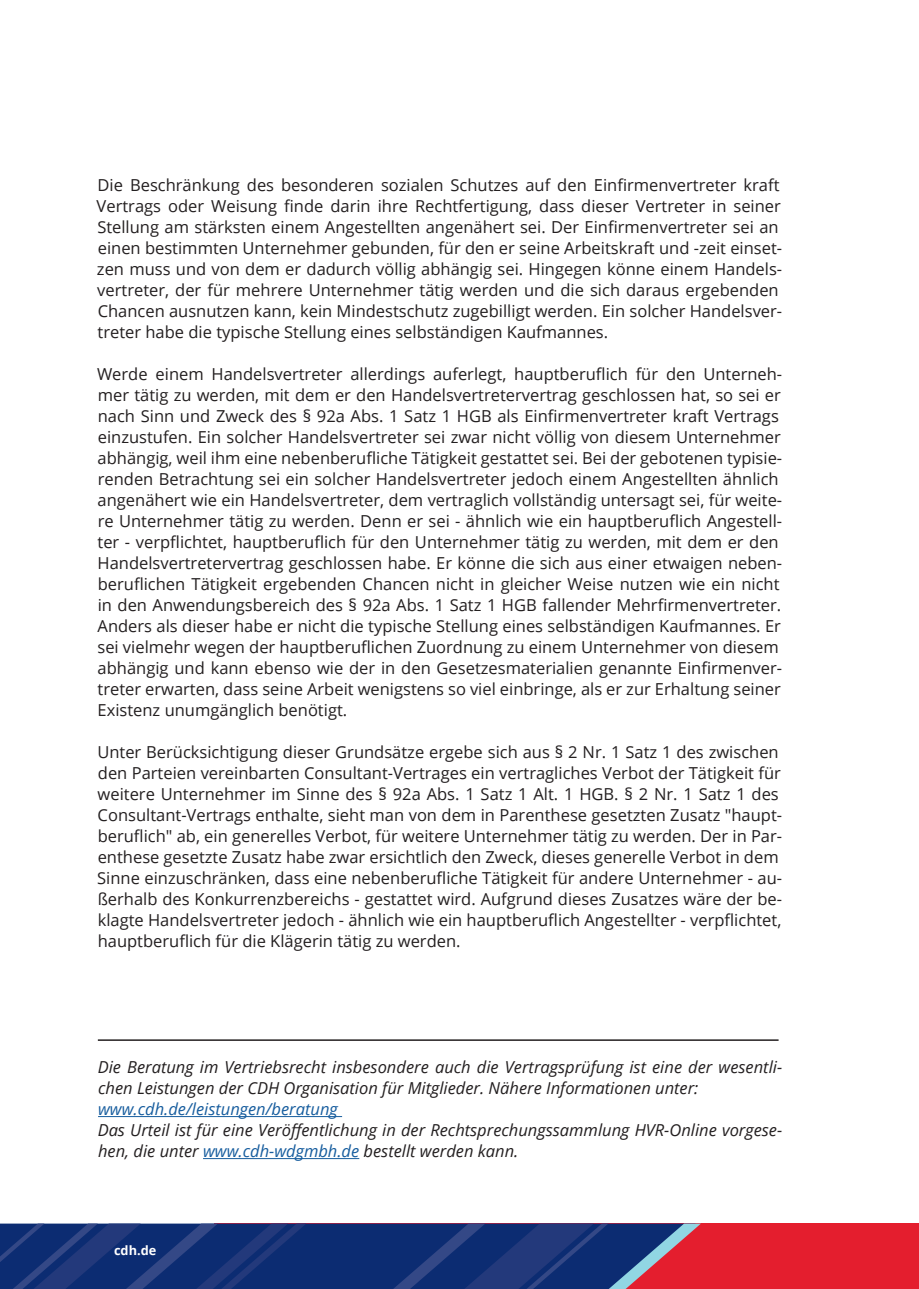
<style>
.page{position:relative;width:919px;height:1289px;background:#fff}
.page>*{position:absolute;margin:0;border:0;box-sizing:border-box;transform-origin:0 0}
.t1{font:16.5px/21px "Open Sans";color:#231f20}
.t2{font:italic 16.5px/21px "Open Sans";color:#231f20}
.t3{font:italic 16.5px "Open Sans";color:#175d9e}
.t4{font:700 12.75px "Open Sans";color:#fff}
.s1{color:#175d9e}
</style>
<div class="page">
<div style="left:215px;top:1223px;width:703px;height:65px;background:#e41e2e"></div>
<svg style="left:0;top:1223px;width:701px;height:65px;background:#233373"></svg>
<hr style="left:98px;top:1116px;width:244px;height:1px;background:#175d9e">
<hr style="left:203px;top:1158px;width:156px;height:1px;background:#175d9e">
<hr style="left:98px;top:1039px;width:680px;height:1px;background:#231f20">
<p class="t1" style="left:97px;top:174px;width:687px">Die Beschränkung des besonderen sozialen Schutzes auf den Einfirmenvertreter kraft Vertrags oder Weisung finde darin ihre Rechtfertigung, dass dieser Vertreter in seiner Stellung am stärksten einem Angestellten angenähert sei. Der Einfirmenvertreter sei an einen bestimmten Unternehmer gebunden, für den er seine Arbeitskraft und -zeit einset&shy;zen muss und von dem er dadurch völlig abhängig sei. Hingegen könne einem Handels&shy;vertreter, der für mehrere Unternehmer tätig werden und die sich daraus ergebenden Chancen ausnutzen kann, kein Mindestschutz zugebilligt werden. Ein solcher Handelsver&shy;treter habe die typische Stellung eines selbständigen Kaufmannes.</p>
<p class="t1" style="left:97px;top:363px;width:686px">Werde einem Handelsvertreter allerdings auferlegt, hauptberuflich für den Unterneh&shy;mer tätig zu werden, mit dem er den Handelsvertretervertrag geschlossen hat, so sei er nach Sinn und Zweck des § 92a Abs. 1 Satz 1 HGB als Einfirmenvertreter kraft Vertrags einzustufen. Ein solcher Handelsvertreter sei zwar nicht völlig von diesem Unternehmer abhängig, weil ihm eine nebenberufliche Tätigkeit gestattet sei. Bei der gebotenen typisie&shy;renden Betrachtung sei ein solcher Handelsvertreter jedoch einem Angestellten ähnlich angenähert wie ein Handelsvertreter, dem vertraglich vollständig untersagt sei, für weite&shy;re Unternehmer tätig zu werden. Denn er sei - ähnlich wie ein hauptberuflich Angestell&shy;ter - verpflichtet, hauptberuflich für den Unternehmer tätig zu werden, mit dem er den Handelsvertretervertrag geschlossen habe. Er könne die sich aus einer etwaigen neben&shy;beruflichen Tätigkeit ergebenden Chancen nicht in gleicher Weise nutzen wie ein nicht in den Anwendungsbereich des § 92a Abs. 1 Satz 1 HGB fallender Mehrfirmenvertreter.<br>Anders als dieser habe er nicht die typische Stellung eines selbständigen Kaufmannes. Er sei vielmehr wegen der hauptberuflichen Zuordnung zu einem Unternehmer von diesem abhängig und kann ebenso wie der in den Gesetzesmaterialien genannte Einfirmenver&shy;treter erwarten, dass seine Arbeit wenigstens so viel einbringe, als er zur Erhaltung seiner Existenz unumgänglich benötigt.</p>
<p class="t1" style="left:97px;top:741px;width:686px">Unter Berücksichtigung dieser Grundsätze ergebe sich aus § 2 Nr. 1 Satz 1 des zwischen den Parteien vereinbarten Consultant-Vertrages ein vertragliches Verbot der Tätigkeit für weitere Unternehmer im Sinne des § 92a Abs. 1 Satz 1 Alt. 1 HGB. § 2 Nr. 1 Satz 1 des Consultant-Vertrags enthalte, sieht man von dem in Parenthese gesetzten Zusatz "haupt&shy;beruflich" ab, ein generelles Verbot, für weitere Unternehmer tätig zu werden. Der in Par&shy;enthese gesetzte Zusatz habe zwar ersichtlich den Zweck, dieses generelle Verbot in dem Sinne einzuschränken, dass eine nebenberufliche Tätigkeit für andere Unternehmer - au&shy;ßerhalb des Konkurrenzbereichs - gestattet wird. Aufgrund dieses Zusatzes wäre der be&shy;klagte Handelsvertreter jedoch - ähnlich wie ein hauptberuflich Angestellter - verpflichtet, hauptberuflich für die Klägerin tätig zu werden.</p>
<p class="t2" style="left:98px;top:1056px;width:686px">Die Beratung im Vertriebsrecht insbesondere auch die Vertragsprüfung ist eine der wesentli&shy;chen Leistungen der CDH Organisation für Mitglieder. Nähere Informationen unter:</p>
<p class="t3" style="left:98px;top:1097px;width:241px">www.cdh.de/leistungen/beratung</p>
<p class="t2" style="left:98px;top:1119px;width:686px">Das Urteil ist für eine Veröffentlichung in der Rechtsprechungssammlung HVR-Online vorgese&shy;hen, die unter <span class="s1">www.cdh-wdgmbh.de</span> bestellt werden kann.</p>
<p class="t4" style="left:114px;top:1241px;width:44px">cdh.de</p>
</div>
